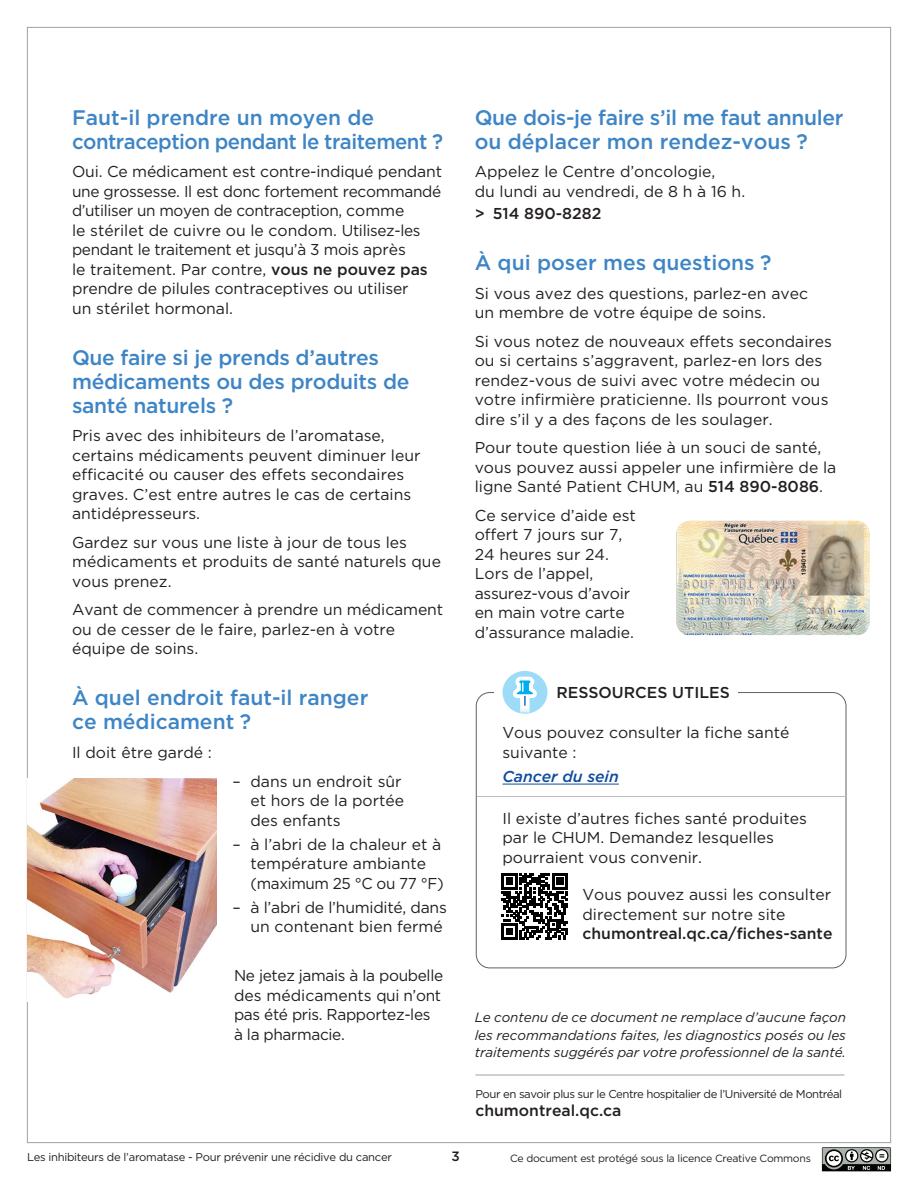
<style>
.page{position:relative;width:918px;height:1188px;background:#fff}
.page>*{position:absolute;margin:0;border:0;box-sizing:border-box;transform-origin:0 0}
.t1{font:500 21px/24px "Gotham";letter-spacing:-.015em;color:#3e85c5}
.t2{font:15.75px/19.5px "Gotham";color:#231f20}
.t3{font:15.75px/19.5px "Gotham";letter-spacing:-.02em;color:#231f20}
.t4{font:500 15.75px "Gotham";color:#231f20}
.t5{font:italic 500 15.75px "Gotham";color:#0f4c9c}
.t6{font:italic 13.5px/17.4px "Gotham";letter-spacing:-.005em;color:#231f20;text-align:justify}
.t7{font:500 13.5px "Gotham";color:#231f20}
.t8{font:11.4px "Gotham";letter-spacing:-.04em;color:#231f20}
.t9{font:11.25px "Gotham";letter-spacing:-.025em;color:#231f20}
.t10{font:10.5px "Gotham";letter-spacing:-.025em;color:#231f20}
.s1{font-weight:500}
</style>
<div class="page">
<svg style="left:822px;top:1147px;width:69px;height:24px;background:#767976"></svg>
<hr style="left:475px;top:1075px;width:369px;height:1px;background:#a0a1a5">
<hr style="left:502px;top:784px;width:117px;height:1px;background:#0f4c9c">
<hr style="left:477px;top:796px;width:369px;height:1px;background:#bcbdc0">
<svg style="left:503px;top:671px;width:45px;height:43px"></svg>
<svg style="left:501px;top:873px;width:67px;height:67px"></svg>
<img style="left:28px;top:779px;width:188px;height:219px">
<img style="left:676px;top:521px;width:194px;height:114px">
<h1 class="t1" style="left:72px;top:105px;width:373px">Faut-il prendre un moyen de contraception pendant le traitement ?</h1>
<p class="t2" style="left:72px;top:162px;width:372px">Oui. Ce médicament est contre-indiqué pendant une grossesse. Il est donc fortement recommandé d’utiliser un moyen de contraception, comme<br>le stérilet de cuivre ou le condom. Utilisez-les pendant le traitement et jusqu’à 3 mois après<br>le traitement. Par contre, <span class="s1">vous ne pouvez pas </span>prendre de pilules contraceptives ou utiliser<br>un stérilet hormonal.</p>
<h1 class="t1" style="left:72px;top:345px;width:339px">Que faire si je prends d’autres médicaments ou des produits de santé naturels ?</h1>
<p class="t2" style="left:72px;top:426px;width:350px">Pris avec des inhibiteurs de l’aromatase, certains médicaments peuvent diminuer leur efficacité ou causer des effets secondaires graves. C’est entre autres le cas de certains antidépresseurs.</p>
<p class="t2" style="left:72px;top:532px;width:370px">Gardez sur vous une liste à jour de tous les médicaments et produits de santé naturels que vous prenez.</p>
<p class="t2" style="left:72px;top:600px;width:373px">Avant de commencer à prendre un médicament ou de cesser de le faire, parlez-en à votre équipe de soins.</p>
<h1 class="t1" style="left:72px;top:686px;width:298px">À quel endroit faut-il ranger ce médicament ?</h1>
<p class="t2" style="left:72px;top:742px;width:141px">Il doit être gardé :</p>
<p class="t2" style="left:250px;top:771px;width:155px;text-indent:-18px">– dans un endroit sûr et hors de la portée des enfants</p>
<p class="t2" style="left:250px;top:834px;width:195px;text-indent:-18px">– à l’abri de la chaleur et à température ambiante (maximum 25 °C ou 77 °F)</p>
<p class="t2" style="left:232px;top:897px;width:216px;text-align:right">– à l’abri de l’humidité, dans un contenant bien fermé</p>
<p class="t3" style="left:234px;top:966px;width:211px">Ne jetez jamais à la poubelle des médicaments qui n’ont pas été pris. Rapportez-les à la pharmacie.</p>
<p class="t9" style="left:27px;top:1150px;width:367px">Les inhibiteurs de l’aromatase - Pour prévenir une récidive du cancer</p>
<p class="t7" style="left:451px;top:1147px;width:10px">3</p>
<h1 class="t1" style="left:475px;top:105px;width:370px">Que dois-je faire s’il me faut annuler ou déplacer mon rendez-vous ?</h1>
<p class="t2" style="left:475px;top:162px;width:272px">Appelez le Centre d’oncologie,<br>du lundi au vendredi, de 8 h à 16 h.</p>
<p class="t4" style="left:475px;top:203px;width:128px">&gt; 514 890-8282</p>
<h1 class="t1" style="left:475px;top:251px;width:298px">À qui poser mes questions ?</h1>
<p class="t2" style="left:475px;top:283px;width:335px">Si vous avez des questions, parlez-en avec un membre de votre équipe de soins.</p>
<p class="t2" style="left:475px;top:331px;width:359px">Si vous notez de nouveaux effets secondaires ou si certains s’aggravent, parlez-en lors des rendez-vous de suivi avec votre médecin ou votre infirmière praticienne. Ils pourront vous dire s’il y a des façons de les soulager.</p>
<p class="t2" style="left:475px;top:438px;width:363px">Pour toute question liée à un souci de santé, vous pouvez aussi appeler une infirmière de la ligne Santé Patient CHUM, au <span class="s1">514 890-8086</span>.</p>
<p class="t2" style="left:475px;top:505px;width:163px">Ce service d’aide est offert 7 jours sur 7,<br>24 heures sur 24.<br>Lors de l’appel, assurez-vous d’avoir en main votre carte d’assurance maladie.</p>
<p class="t4" style="left:557px;top:682px;width:175px">RESSOURCES UTILES</p>
<p class="t2" style="left:502px;top:723px;width:289px">Vous pouvez consulter la fiche santé suivante :</p>
<p class="t5" style="left:502px;top:766px;width:118px">Cancer du sein</p>
<p class="t2" style="left:502px;top:808px;width:306px">Il existe d’autres fiches santé produites par le CHUM. Demandez lesquelles pourraient vous convenir.</p>
<p class="t2" style="left:582px;top:885px;width:250px">Vous pouvez aussi les consulter directement sur notre site</p>
<p class="t4" style="left:582px;top:924px;width:252px">chumontreal.qc.ca/fiches-sante</p>
<p class="t6" style="left:475px;top:1009px;width:373px">Le contenu de ce document ne remplace d’aucune façon les recommandations faites, les diagnostics posés ou les traitements suggérés par votre professionnel de la santé.</p>
<p class="t8" style="left:475px;top:1087px;width:368px">Pour en savoir plus sur le Centre hospitalier de l’Université de Montréal</p>
<p class="t4" style="left:475px;top:1100px;width:148px">chumontreal.qc.ca</p>
<p class="t10" style="left:510px;top:1151px;width:302px">Ce document est protégé sous la licence Creative Commons</p>
</div>
